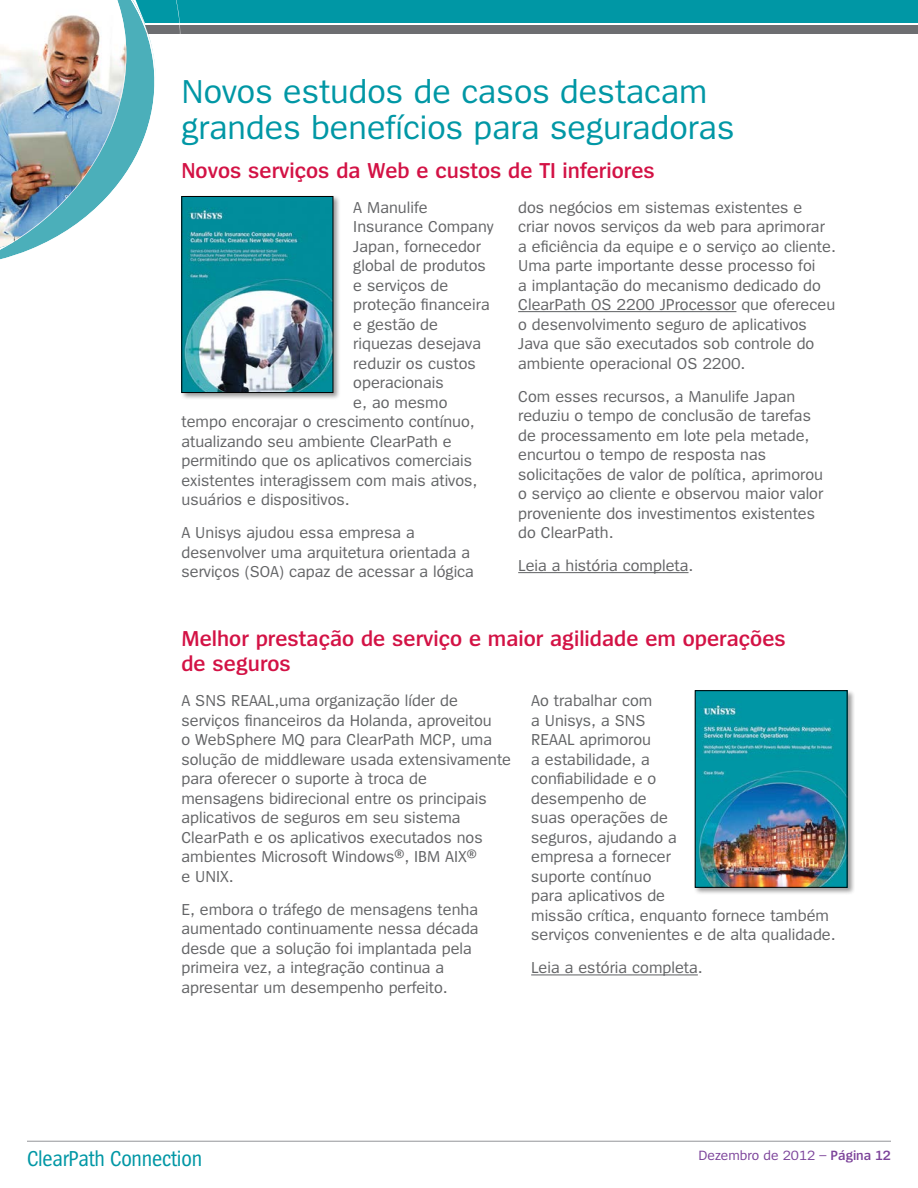
<style>
.page{position:relative;width:918px;height:1188px;background:#fff}
.page>*{position:absolute;margin:0;border:0;box-sizing:border-box;transform-origin:0 0}
.t1{font:34.5px/36px "Spiegel";color:#0097a5}
.t2{font:600 22.5px/25.2px "Spiegel";color:#d31245}
.t3{font:22.5px "Spiegel Cd";letter-spacing:-.01em;color:#0097a5}
.t4{font:16.5px/19.5px "Spiegel";color:#636466}
.t5{font:13.95px "Spiegel";color:#7c439a}
.s1{font-weight:600}
</style>
<div class="page">
<div style="left:0;top:0;width:918px;height:22px;background:#0097a5"></div>
<div style="left:0;top:25px;width:918px;height:9px;background:#6d6e71"></div>
<hr style="left:27px;top:1141px;width:864px;height:1px;background:#939598">
<img style="left:0;top:0;width:156px;height:260px">
<hr style="left:518px;top:311px;width:218px;height:1px;background:#636466">
<hr style="left:518px;top:572px;width:171px;height:1px;background:#636466">
<hr style="left:531px;top:974px;width:167px;height:1px;background:#636466">
<div style="left:693px;top:689px;width:162px;height:207px;background:#000;opacity:.4"></div>
<img style="left:697px;top:692px;width:149px;height:194px">
<div style="left:695px;top:690px;width:153px;height:198px;border:1px solid #000"></div>
<div style="left:180px;top:195px;width:161px;height:205px;background:#000;opacity:.4"></div>
<img style="left:183px;top:198px;width:148px;height:193px">
<div style="left:181px;top:196px;width:152px;height:197px;border:1px solid #000"></div>
<h1 class="t1" style="left:181px;top:75px;width:555px">Novos estudos de casos destacam grandes benefícios para seguradoras</h1>
<h2 class="t2" style="left:181px;top:158px;width:475px">Novos serviços da Web e custos de TI inferiores</h2>
<p class="t4" style="left:353px;top:198px;width:76px">A Manulife</p>
<p class="t4" style="left:353px;top:217px;width:142px">Insurance Company</p>
<p class="t4" style="left:353px;top:237px;width:129px">Japan, fornecedor</p>
<p class="t4" style="left:353px;top:256px;width:134px">global de produtos</p>
<p class="t4" style="left:353px;top:276px;width:96px">e serviços de</p>
<p class="t4" style="left:353px;top:295px;width:138px">proteção financeira</p>
<p class="t4" style="left:353px;top:315px;width:86px">e gestão de</p>
<p class="t4" style="left:353px;top:334px;width:129px">riquezas desejava</p>
<p class="t4" style="left:353px;top:354px;width:124px">reduzir os custos</p>
<p class="t4" style="left:353px;top:373px;width:92px">operacionais</p>
<p class="t4" style="left:353px;top:393px;width:96px">e, ao mesmo</p>
<p class="t4" style="left:181px;top:412px;width:295px">tempo encorajar o crescimento contínuo,</p>
<p class="t4" style="left:181px;top:432px;width:272px">atualizando seu ambiente ClearPath e</p>
<p class="t4" style="left:181px;top:451px;width:292px">permitindo que os aplicativos comerciais</p>
<p class="t4" style="left:181px;top:471px;width:298px">existentes interagissem com mais ativos,</p>
<p class="t4" style="left:181px;top:490px;width:170px">usuários e dispositivos.</p>
<p class="t4" style="left:181px;top:523px;width:294px">A Unisys ajudou essa empresa a desenvolver uma arquitetura orientada a serviços (SOA) capaz de acessar a lógica</p>
<p class="t4" style="left:518px;top:198px;width:319px">dos negócios em sistemas existentes e criar novos serviços da web para aprimorar a eficiência da equipe e o serviço ao cliente.<br>Uma parte importante desse processo foi<br>a implantação do mecanismo dedicado do ClearPath OS 2200 JProcessor que ofereceu o desenvolvimento seguro de aplicativos Java que são executados sob controle do ambiente operacional OS 2200.</p>
<p class="t4" style="left:518px;top:387px;width:307px">Com esses recursos, a Manulife Japan reduziu o tempo de conclusão de tarefas de processamento em lote pela metade, encurtou o tempo de resposta nas solicitações de valor de política, aprimorou o serviço ao cliente e observou maior valor proveniente dos investimentos existentes do ClearPath.</p>
<p class="t4" style="left:518px;top:556px;width:177px">Leia a história completa.</p>
<h2 class="t2" style="left:181px;top:627px;width:606px">Melhor prestação de serviço e maior agilidade em operações de seguros</h2>
<p class="t4" style="left:181px;top:692px;width:331px">A SNS REAAL,uma organização líder de serviços financeiros da Holanda, aproveitou<br>o WebSphere MQ para ClearPath MCP, uma solução de middleware usada extensivamente para oferecer o suporte à troca de mensagens bidirecional entre os principais aplicativos de seguros em seu sistema ClearPath e os aplicativos executados nos ambientes Microsoft Windows®, IBM AIX®<br>e UNIX.</p>
<p class="t4" style="left:181px;top:900px;width:299px">E, embora o tráfego de mensagens tenha aumentado continuamente nessa década desde que a solução foi implantada pela primeira vez, a integração continua a apresentar um desempenho perfeito.</p>
<p class="t4" style="left:531px;top:692px;width:306px">Ao trabalhar com<br>a Unisys, a SNS<br>REAAL aprimorou<br>a estabilidade, a<br>confiabilidade e o<br>desempenho de<br>suas operações de<br>seguros, ajudando a<br>empresa a fornecer<br>suporte contínuo<br>para aplicativos de<br>missão crítica, enquanto fornece também serviços convenientes e de alta qualidade.</p>
<p class="t4" style="left:531px;top:959px;width:173px">Leia a estória completa.</p>
<h2 class="t3" style="left:27px;top:1148px;width:177px">ClearPath Connection</h2>
<p class="t5" style="left:699px;top:1148px;width:194px">Dezembro de 2012 – <span class="s1">Página 12</span></p>
</div>
